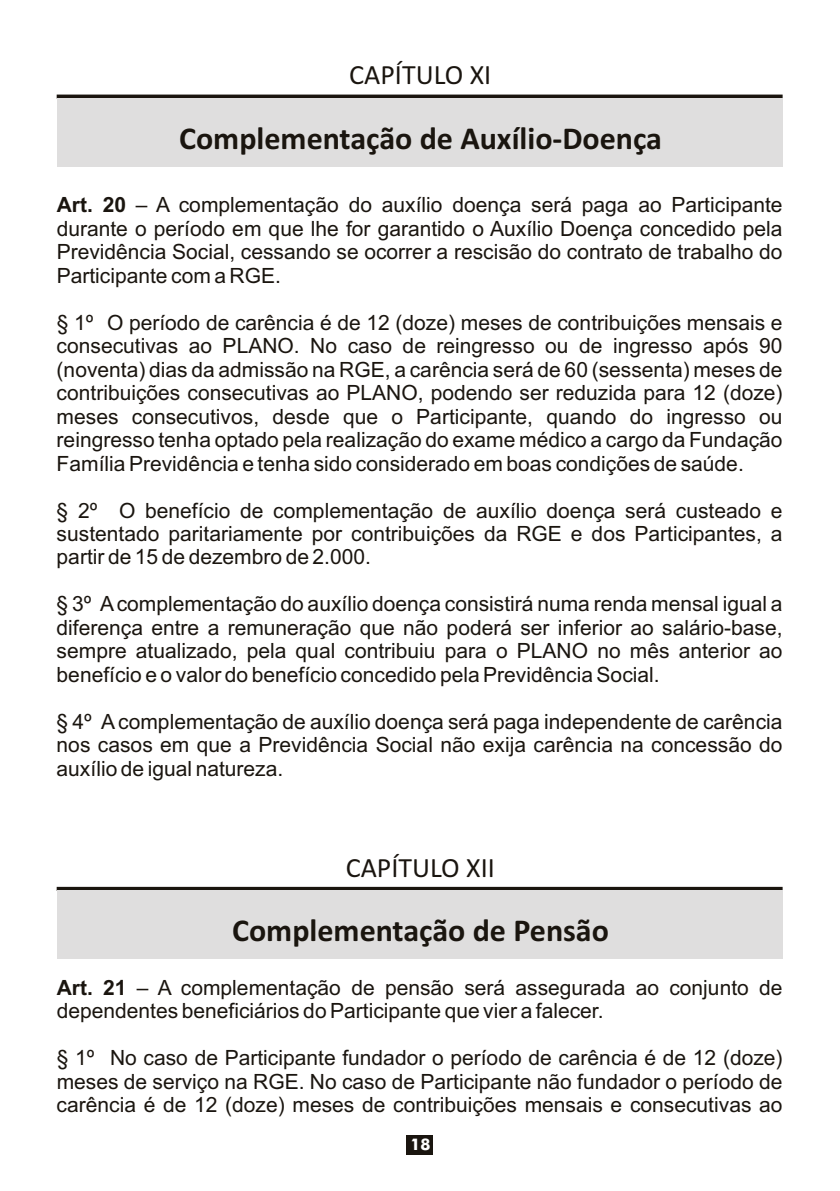
<style>
.page{position:relative;width:840px;height:1191px;background:#fff}
.page>*{position:absolute;margin:0;border:0;box-sizing:border-box;transform-origin:0 0}
.t1{font:700 32px "Calibri";color:#1a150f}
.t2{font:28px "Calibri";color:#1a150f}
.t3{font:21px/23.4px "Arial";color:#1a150f;text-align:justify}
.t4{font:700 16px "Futura BT";color:#fff}
.s1{font-weight:700}
</style>
<div class="page">
<div style="left:406px;top:1135px;width:27px;height:19px;background:#1a150f"></div>
<hr style="left:57px;top:95px;width:725px;height:4px;background:#1a150f">
<div style="left:57px;top:98px;width:725px;height:68px;background:#dfdede"></div>
<hr style="left:57px;top:887px;width:725px;height:4px;background:#1a150f">
<div style="left:57px;top:890px;width:725px;height:68px;background:#dfdede"></div>
<h2 class="t2" style="left:349px;top:63px;width:143px">CAPÍTULO XI</h2>
<h1 class="t1" style="left:179px;top:125px;width:484px">Complementação de Auxílio-Doença</h1>
<p class="t3" style="left:57px;top:195px;width:727px"><span class="s1">Art. 20</span> – A complementação do auxílio doença será paga ao Participante durante o período em que lhe for garantido o Auxílio Doença concedido pela Previdência Social, cessando se ocorrer a rescisão do contrato de trabalho do Participante com a RGE.</p>
<p class="t3" style="left:57px;top:313px;width:727px">§ 1º O período de carência é de 12 (doze) meses de contribuições mensais e consecutivas ao PLANO. No caso de reingresso ou de ingresso após 90 (noventa) dias da admissão na RGE, a carência será de 60 (sessenta) meses de contribuições consecutivas ao PLANO, podendo ser reduzida para 12 (doze) meses consecutivos, desde que o Participante, quando do ingresso ou reingresso tenha optado pela realização do exame médico a cargo da Fundação Família Previdência e tenha sido considerado em boas condições de saúde.</p>
<p class="t3" style="left:57px;top:500px;width:727px">§ 2º O benefício de complementação de auxílio doença será custeado e sustentado paritariamente por contribuições da RGE e dos Participantes, a partir de 15 de dezembro de 2.000.</p>
<p class="t3" style="left:57px;top:594px;width:727px">§ 3º Acomplementação do auxílio doença consistirá numa renda mensal igual a diferença entre a remuneração que não poderá ser inferior ao salário-base, sempre atualizado, pela qual contribuiu para o PLANO no mês anterior ao benefício e o valor do benefício concedido pela Previdência Social.</p>
<p class="t3" style="left:57px;top:711px;width:727px">§ 4º Acomplementação de auxílio doença será paga independente de carência nos casos em que a Previdência Social não exija carência na concessão do auxílio de igual natureza.</p>
<h2 class="t2" style="left:345px;top:855px;width:150px">CAPÍTULO XII</h2>
<h1 class="t1" style="left:232px;top:917px;width:378px">Complementação de Pensão</h1>
<p class="t3" style="left:57px;top:977px;width:727px"><span class="s1">Art. 21</span> – A complementação de pensão será assegurada ao conjunto de dependentes beneficiários do Participante que vier a falecer.</p>
<p class="t3" style="left:57px;top:1048px;width:727px">§ 1º No caso de Participante fundador o período de carência é de 12 (doze) meses de serviço na RGE. No caso de Participante não fundador o período de carência é de 12 (doze) meses de contribuições mensais e consecutivas ao</p>
<p class="t4" style="left:410px;top:1137px;width:21px">18</p>
</div>
